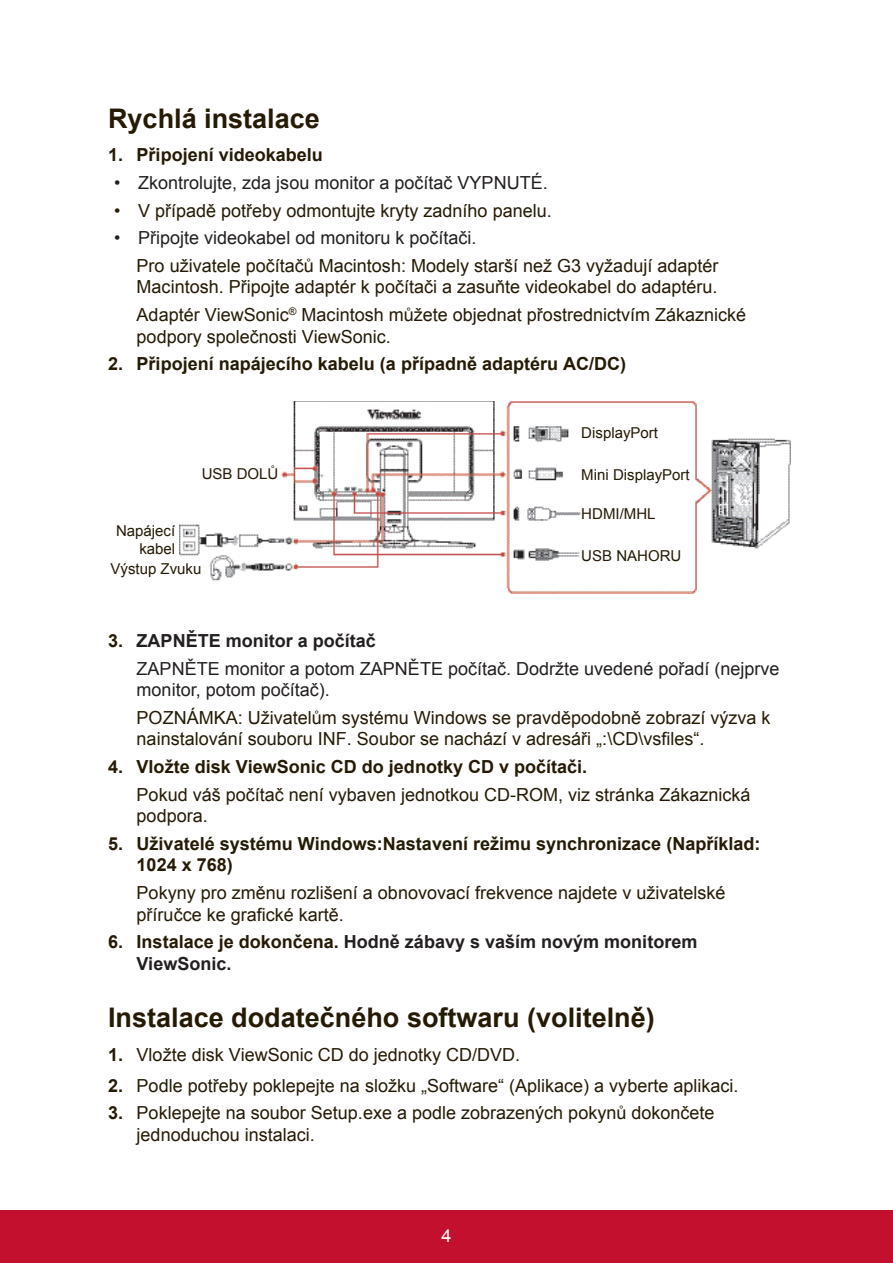
<style>
.page{position:relative;width:893px;height:1263px;background:#fff}
.page>*{position:absolute;margin:0;border:0;box-sizing:border-box;transform-origin:0 0}
.t1{font:700 27px "Arial";color:#251a05}
.t2{font:18px/21.6px "Arial";color:#251a05}
.t3{font:700 18px/21.6px "Arial";color:#251a05}
.t4{font:18px/27.6px "Arial";color:#231f20}
.t5{font:700 18px/21.6px "Arial";color:#231f20}
.t6{font:18px "Arial";color:#fff}
.t7{font:15px "Arial";color:#251a05}
.s1{font-weight:700;color:#251a05}
.s2{font-weight:700}
.s3{color:#251a05}
</style>
<div class="page">
<div style="left:0;top:1210px;width:892px;height:53px;background:#c3102f"></div>
<img style="left:179px;top:401px;width:610px;height:192px">
<h1 class="t1" style="left:108px;top:100px;width:213px">Rychlá instalace</h1>
<p class="t3" style="left:108px;top:145px;width:216px">1. Připojení videokabelu</p>
<p class="t4" style="left:114px;top:169px;width:435px">• Zkontrolujte, zda jsou monitor a počítač VYPNUTÉ.</p>
<p class="t2" style="left:114px;top:200px;width:439px">• V případě potřeby odmontujte kryty zadního panelu.</p>
<p class="t4" style="left:114px;top:224px;width:364px">• Připojte videokabel od monitoru k počítači.</p>
<p class="t2" style="left:136px;top:255px;width:583px">Pro uživatele počítačů Macintosh: Modely starší než G3 vyžadují adaptér<br>Macintosh. Připojte adaptér k počítači a zasuňte videokabel do adaptéru.</p>
<p class="t2" style="left:136px;top:304px;width:610px">Adaptér ViewSonic<sup>®</sup> Macintosh můžete objednat přostrednictvím Zákaznické podpory společnosti ViewSonic.</p>
<p class="t3" style="left:108px;top:353px;width:519px">2. Připojení napájecího kabelu (a případně adaptéru AC/DC)</p>
<p class="t7" style="left:202px;top:464px;width:78px">USB DOLŮ</p>
<p class="t7" style="left:116px;top:521px;width:61px">Napájecí</p>
<p class="t7" style="left:139px;top:539px;width:37px">kabel</p>
<p class="t7" style="left:110px;top:558px;width:92px">Výstup Zvuku</p>
<p class="t7" style="left:581px;top:423px;width:78px">DisplayPort</p>
<p class="t7" style="left:581px;top:464px;width:110px">Mini DisplayPort</p>
<p class="t7" style="left:581px;top:504px;width:76px">HDMI/MHL</p>
<p class="t7" style="left:581px;top:545px;width:102px">USB NAHORU</p>
<p class="t4" style="left:136px;top:627px;width:644px;text-indent:-28px"><span class="s1">3.</span> <span class="s2">ZAPNĚTE monitor a počítač<br></span>ZAPNĚTE monitor a potom ZAPNĚTE počítač. Dodržte uvedené pořadí (nejprve</p>
<p class="t4" style="left:136px;top:676px;width:195px">monitor, potom počítač).</p>
<p class="t2" style="left:136px;top:707px;width:635px">POZNÁMKA: Uživatelům systému Windows se pravděpodobně zobrazí výzva k nainstalování souboru INF. Soubor se nachází v adresáři „:\CD\vsfiles“.</p>
<p class="t3" style="left:108px;top:756px;width:480px">4. Vložte disk ViewSonic CD do jednotky CD v počítači.</p>
<p class="t2" style="left:136px;top:783px;width:615px">Pokud váš počítač není vybaven jednotkou CD-ROM, viz stránka Zákaznická podpora.</p>
<p class="t3" style="left:136px;top:833px;width:625px;text-indent:-28px">5. Uživatelé systému Windows:Nastavení režimu synchronizace (Například:<br>1024 x 768)</p>
<p class="t2" style="left:136px;top:882px;width:590px">Pokyny pro změnu rozlišení a obnovovací frekvence najdete v uživatelské příručce ke grafické kartě.</p>
<p class="t5" style="left:136px;top:931px;width:562px;text-indent:-28px"><span class="s3">6. Instalace je dokončena.</span> Hodně zábavy s vaším novým monitorem<br>ViewSonic.</p>
<h1 class="t1" style="left:108px;top:999px;width:548px">Instalace dodatečného softwaru (volitelně)</h1>
<p class="t2" style="left:108px;top:1044px;width:413px"><span class="s2">1.</span> Vložte disk ViewSonic CD do jednotky CD/DVD.</p>
<p class="t2" style="left:108px;top:1074px;width:631px"><span class="s2">2.</span> Podle potřeby poklepejte na složku „Software“ (Aplikace) a vyberte aplikaci.</p>
<p class="t2" style="left:136px;top:1102px;width:579px;text-indent:-28px"><span class="s2">3.</span> Poklepejte na soubor Setup.exe a podle zobrazených pokynů dokončete jednoduchou instalaci.</p>
<p class="t6" style="left:441px;top:1223px;width:12px">4</p>
</div>
